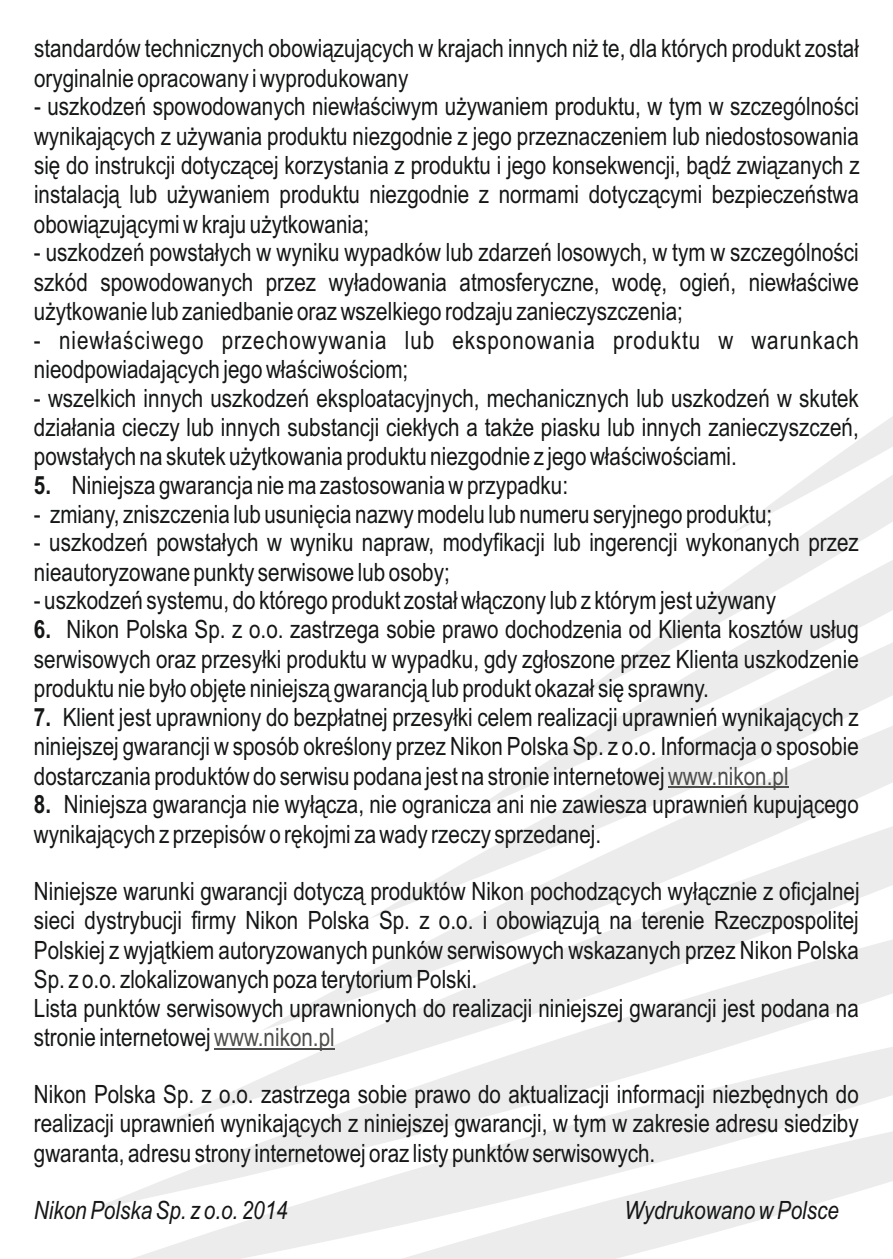
<style>
.page{position:relative;width:893px;height:1259px;background:#fff}
.page>*{position:absolute;margin:0;border:0;box-sizing:border-box;transform-origin:0 0}
.t1{font:25.2px/29.4px "Arial Narrow";color:#151616;text-align:justify}
.t2{font:25.2px/29.4px "Arial Narrow";letter-spacing:.035em;color:#151616}
.t3{font:italic 25.2px "Arial Narrow";color:#151616}
.s1{font-weight:700}
.s2{color:#4e4e4d}
</style>
<div class="page">
<svg style="left:828px;top:416px;width:65px;height:46px"></svg>
<svg style="left:345px;top:1031px;width:432px;height:10px;fill:#ececec"></svg>
<svg style="left:263px;top:919px;width:630px;height:112px"></svg>
<svg style="left:371px;top:811px;width:522px;height:108px;fill:#f1f1f1"></svg>
<svg style="left:474px;top:701px;width:419px;height:110px;fill:#f4f4f4"></svg>
<svg style="left:575px;top:462px;width:318px;height:239px"></svg>
<svg style="left:94px;top:1041px;width:799px;height:218px"></svg>
<svg style="left:267px;top:1127px;width:626px;height:132px;fill:#ececec"></svg>
<hr style="left:668px;top:787px;width:121px;height:1px;background:#4e4e4d">
<hr style="left:214px;top:1048px;width:121px;height:1px;background:#4e4e4d">
<p class="t1" style="left:34px;top:36px;width:826px">standardów technicznych obowiązujących w krajach innych niż te, dla których produkt został oryginalnie opracowany i wyprodukowany</p>
<p class="t1" style="left:34px;top:94px;width:827px">- uszkodzeń spowodowanych niewłaściwym używaniem produktu, w tym w szczególności wynikających z używania produktu niezgodnie z jego przeznaczeniem lub niedostosowania się do instrukcji dotyczącej korzystania z produktu i jego konsekwencji, bądź związanych z instalacją lub używaniem produktu niezgodnie z normami dotyczącymi bezpieczeństwa obowiązującymi w kraju użytkowania;</p>
<p class="t1" style="left:34px;top:240px;width:826px">- uszkodzeń powstałych w wyniku wypadków lub zdarzeń losowych, w tym w szczególności szkód spowodowanych przez wyładowania atmosferyczne, wodę, ogień, niewłaściwe użytkowanie lub zaniedbanie oraz wszelkiego rodzaju zanieczyszczenia;</p>
<p class="t2" style="left:34px;top:327px;width:826px">- niewłaściwego przechowywania lub eksponowania produktu w warunkach nieodpowiadających jego właściwościom;</p>
<p class="t1" style="left:34px;top:385px;width:826px">- wszelkich innych uszkodzeń eksploatacyjnych, mechanicznych lub uszkodzeń w skutek działania cieczy lub innych substancji ciekłych a także piasku lub innych zanieczyszczeń, powstałych na skutek użytkowania produktu niezgodnie z jego właściwościami.</p>
<p class="t1" style="left:34px;top:473px;width:536px"><span class="s1">5.</span> Niniejsza gwarancja nie ma zastosowania w przypadku:</p>
<p class="t1" style="left:34px;top:501px;width:740px">- zmiany, zniszczenia lub usunięcia nazwy modelu lub numeru seryjnego produktu;</p>
<p class="t1" style="left:34px;top:530px;width:826px">- uszkodzeń powstałych w wyniku napraw, modyfikacji lub ingerencji wykonanych przez nieautoryzowane punkty serwisowe lub osoby;</p>
<p class="t1" style="left:34px;top:588px;width:744px">- uszkodzeń systemu, do którego produkt został włączony lub z którym jest używany</p>
<p class="t1" style="left:34px;top:617px;width:826px"><span class="s1">6.</span> Nikon Polska Sp. z o.o. zastrzega sobie prawo dochodzenia od Klienta kosztów usług serwisowych oraz przesyłki produktu w wypadku, gdy zgłoszone przez Klienta uszkodzenie produktu nie było objęte niniejszą gwarancją lub produkt okazał się sprawny.</p>
<p class="t1" style="left:34px;top:704px;width:826px"><span class="s1">7.</span> Klient jest uprawniony do bezpłatnej przesyłki celem realizacji uprawnień wynikających z niniejszej gwarancji w sposób określony przez Nikon Polska Sp. z o.o. Informacja o sposobie dostarczania produktów do serwisu podana jest na stronie internetowej <span class="s2">www.nikon.pl</span></p>
<p class="t1" style="left:34px;top:792px;width:826px"><span class="s1">8.</span> Niniejsza gwarancja nie wyłącza, nie ogranicza ani nie zawiesza uprawnień kupującego wynikających z przepisów o rękojmi za wady rzeczy sprzedanej.</p>
<p class="t1" style="left:34px;top:878px;width:827px;text-align:left">Niniejsze warunki gwarancji dotyczą produktów Nikon pochodzących wyłącznie z oficjalnej sieci dystrybucji firmy Nikon Polska Sp. z o.o. i obowiązują na terenie Rzeczpospolitej Polskiej z wyjątkiem autoryzowanych punków serwisowych wskazanych przez Nikon Polska Sp. z o.o. zlokalizowanych poza terytorium Polski.<br>Lista punktów serwisowych uprawnionych do realizacji niniejszej gwarancji jest podana na stronie internetowej <span class="s2">www.nikon.pl</span></p>
<p class="t1" style="left:34px;top:1081px;width:826px">Nikon Polska Sp. z o.o. zastrzega sobie prawo do aktualizacji informacji niezbędnych do realizacji uprawnień wynikających z niniejszej gwarancji, w tym w zakresie adresu siedziby gwaranta, adresu strony internetowej oraz listy punktów serwisowych.</p>
<p class="t3" style="left:34px;top:1200px;width:255px">Nikon Polska Sp. z o.o. 2014</p>
<p class="t3" style="left:624px;top:1200px;width:216px">Wydrukowano w Polsce</p>
</div>
